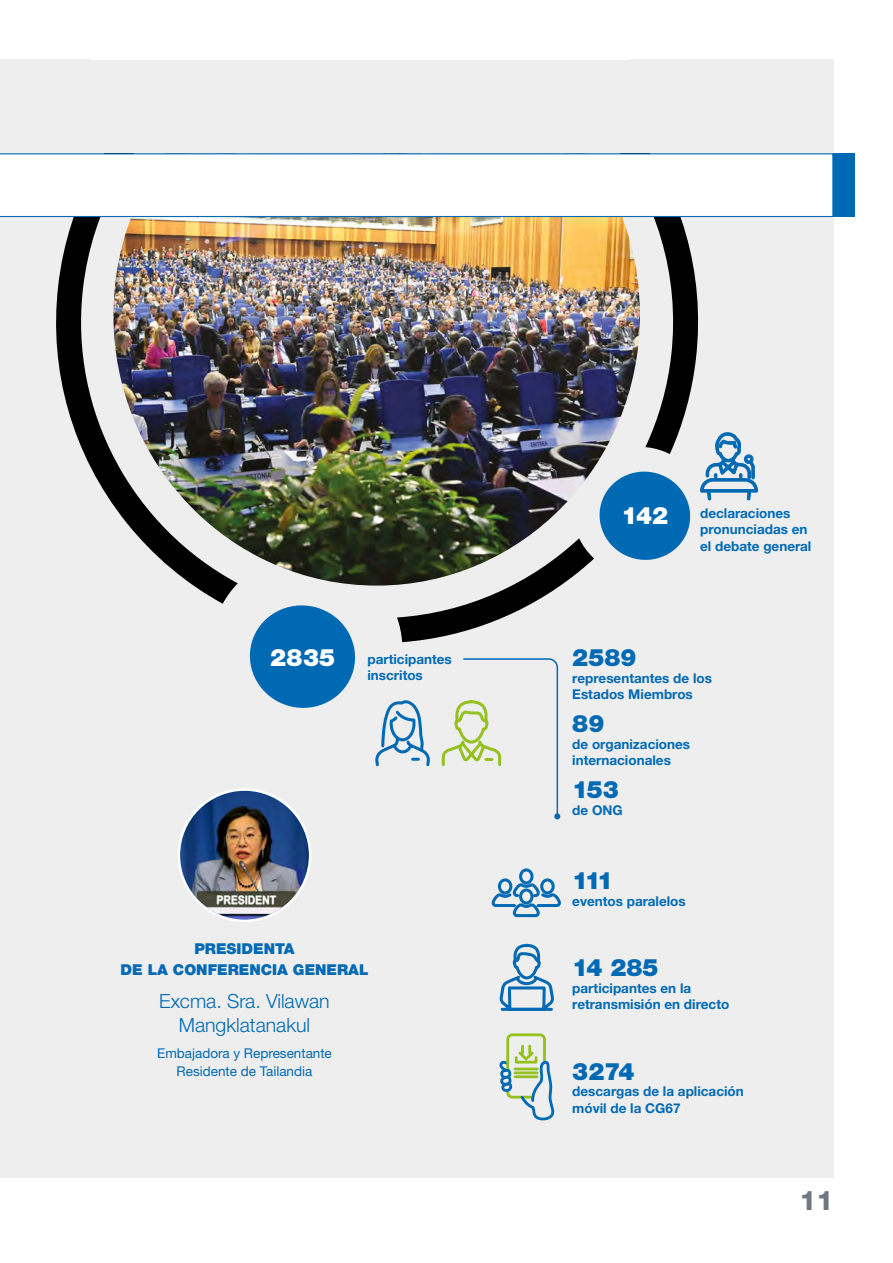
<style>
.page{position:relative;width:893px;height:1263px;background:#fff}
.page>*{position:absolute;margin:0;border:0;box-sizing:border-box;transform-origin:0 0}
.t1{font:800 27px "Helvetica Neue LTW1 G";color:#707781}
.t2{font:900 24px "Helvetica Neue LTW1 G";color:#0069b4}
.t3{font:900 24px "Helvetica Neue LTW1 G";color:#fff}
.t4{font:300 19.5px/24px "Helvetica Neue LTW1 G";color:#0069b4;text-align:center}
.t5{font:900 15px/21px "Helvetica Neue LTW1 G";color:#0069b4;text-align:center}
.t6{font:700 13.5px/16.5px "Helvetica Neue LTW1 G";color:#0069b4}
.t7{font:13.5px/18px "Helvetica Neue LTW1 G";color:#0069b4;text-align:center}
</style>
<div class="page">
<div style="left:0;top:60px;width:833px;height:1118px;background:#eee"></div>
<svg style="left:179px;top:789px;width:131px;height:132px"></svg>
<img style="left:180px;top:791px;width:129px;height:128px;border-radius:64px">
<svg style="left:48px;top:59px;width:658px;height:583px"></svg>
<img style="left:113px;top:217px;width:527px;height:369px">
<div style="left:833px;top:153px;width:22px;height:64px;background:#0069b4"></div>
<svg style="left:244px;top:600px;width:117px;height:108px"></svg>
<div style="left:60px;top:60px;width:739px;height:93px;background:#eee"></div>
<div style="left:91px;top:0;width:538px;height:60px;background:#fff"></div>
<div style="left:0;top:153px;width:833px;height:64px;background:#fff"></div>
<svg style="left:499px;top:943px;width:55px;height:68px"></svg>
<svg style="left:375px;top:700px;width:55px;height:67px"></svg>
<svg style="left:441px;top:658px;width:119px;height:161px"></svg>
<svg style="left:499px;top:1033px;width:56px;height:88px"></svg>
<svg style="left:595px;top:432px;width:163px;height:133px"></svg>
<svg style="left:491px;top:868px;width:70px;height:50px"></svg>
<h2 class="t3" style="left:270px;top:643px;width:67px">2835</h2>
<p class="t6" style="left:367px;top:651px;width:86px">participantes inscritos</p>
<p class="t5" style="left:120px;top:938px;width:250px">PRESIDENTA<br>DE LA CONFERENCIA GENERAL</p>
<h3 class="t4" style="left:159px;top:989px;width:172px">Excma. Sra. Vilawan<br>Mangklatanakul</h3>
<p class="t7" style="left:157px;top:1044px;width:176px">Embajadora y Representante<br>Residente de Tailandia</p>
<h2 class="t3" style="left:621px;top:501px;width:48px">142</h2>
<p class="t6" style="left:700px;top:504px;width:113px">declaraciones pronunciadas en el debate general</p>
<h2 class="t2" style="left:572px;top:643px;width:66px">2589</h2>
<p class="t6" style="left:572px;top:669px;width:141px">representantes de los<br>Estados Miembros</p>
<h2 class="t2" style="left:572px;top:709px;width:34px">89</h2>
<p class="t6" style="left:572px;top:735px;width:119px">de organizaciones internacionales</p>
<h2 class="t2" style="left:572px;top:775px;width:48px">153</h2>
<p class="t6" style="left:572px;top:801px;width:52px">de ONG</p>
<h2 class="t2" style="left:572px;top:866px;width:42px">111</h2>
<p class="t6" style="left:572px;top:893px;width:115px">eventos paralelos</p>
<h2 class="t2" style="left:572px;top:953px;width:88px">14 285</h2>
<p class="t6" style="left:572px;top:979px;width:158px">participantes en la retransmisión en directo</p>
<h2 class="t2" style="left:572px;top:1056px;width:64px">3274</h2>
<p class="t6" style="left:572px;top:1083px;width:173px">descargas de la aplicación móvil de la CG67</p>
<h1 class="t1" style="left:799px;top:1184px;width:36px">11</h1>
</div>
